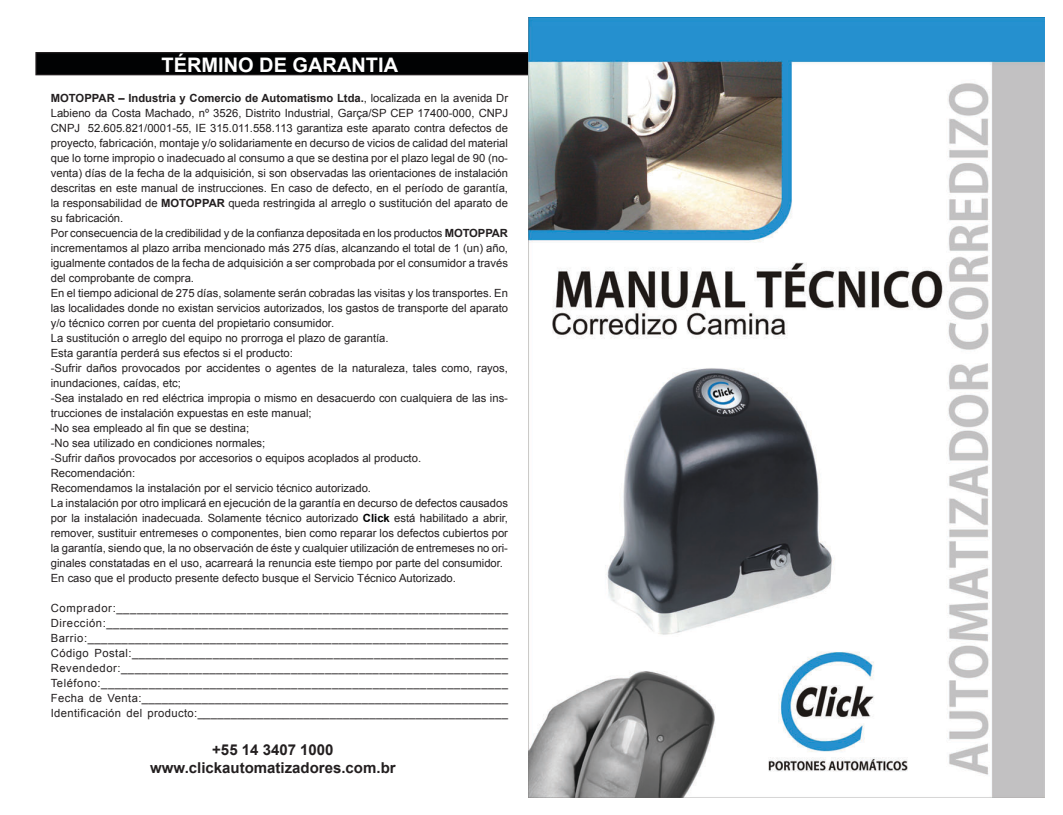
<style>
.page{position:relative;width:1063px;height:815px;background:#fff}
.page>*{position:absolute;margin:0;border:0;box-sizing:border-box;transform-origin:0 0}
.t1{font:700 20px "Arial";color:#fff}
.t2{font:700 15px/18px "Arial";color:#231f20;text-align:center}
.t3{font:11.25px/15px "Arial";color:#231f20}
.s1{font-weight:700}
.s2{font-weight:700;color:#010203}
</style>
<div class="page">
<div style="left:36px;top:53px;width:495px;height:22px;background:#010203"></div>
<div style="left:35px;top:52px;width:496px;height:23px;border:1px solid #231f20"></div>
<img style="left:528px;top:18px;width:516px;height:780px">
<h1 class="t1" style="left:161px;top:54px;width:238px">TÉRMINO DE GARANTIA</h1>
<p class="t3" style="left:51px;top:90px;width:459px"><span class="s1">MOTOPPAR – Industria y Comercio de Automatismo Ltda.</span>, localizada en la avenida Dr Labieno da Costa Machado, nº 3526, Distrito Industrial, Garça/SP CEP 17400-000, CNPJ CNPJ 52.605.821/0001-55, IE 315.011.558.113 garantiza este aparato contra defectos de proyecto, fabricación, montaje y/o solidariamente en decurso de vicios de calidad del material que lo torne impropio o inadecuado al consumo a que se destina por el plazo legal de 90 (no&shy;venta) días de la fecha de la adquisición, si son observadas las orientaciones de instalación descritas en este manual de instrucciones. En caso de defecto, en el período de garantía, la responsabilidad de <span class="s1">MOTOPPAR</span> queda restringida al arreglo o sustitución del aparato de su fabricación.<br>Por consecuencia de la credibilidad y de la confianza depositada en los productos <span class="s1">MOTOPPAR </span>incrementamos al plazo arriba mencionado más 275 días, alcanzando el total de 1 (un) año, igualmente contados de la fecha de adquisición a ser comprobada por el consumidor a través del comprobante de compra.<br>En el tiempo adicional de 275 días, solamente serán cobradas las visitas y los transportes. En las localidades donde no existan servicios autorizados, los gastos de transporte del aparato y/o técnico corren por cuenta del propietario consumidor.<br>La sustitución o arreglo del equipo no prorroga el plazo de garantía.<br>Esta garantía perderá sus efectos si el producto:<br>-Sufrir daños provocados por accidentes o agentes de la naturaleza, tales como, rayos, inundaciones, caídas, etc;<br>-Sea instalado en red eléctrica impropia o mismo en desacuerdo con cualquiera de las ins&shy;trucciones de instalación expuestas en este manual;<br>-No sea empleado al fin que se destina;<br>-No sea utilizado en condiciones normales;<br>-Sufrir daños provocados por accesorios o equipos acoplados al producto.<br>Recomendación:<br>Recomendamos la instalación por el servicio técnico autorizado.<br>La instalación por otro implicará en ejecución de la garantía en decurso de defectos causados por la instalación inadecuada. Solamente técnico autorizado <span class="s2">Click</span> está habilitado a abrir, remover, sustituir entremeses o componentes, bien como reparar los defectos cubiertos por la garantía, siendo que, la no observación de éste y cualquier utilización de entremeses no ori&shy;ginales constatadas en el uso, acarreará la renuncia este tiempo por parte del consumidor.<br>En caso que el producto presente defecto busque el Servicio Técnico Autorizado.</p>
<p class="t3" style="left:51px;top:600px;width:458px;text-align:justify">Comprador:_________________________________________________________ Dirección:___________________________________________________________ Barrio:______________________________________________________________ Código Postal:________________________________________________________ Revendedor:_________________________________________________________ Teléfono:____________________________________________________________ Fecha de Venta:_______________________________________________________ Identificación del producto:_______________________________________________</p>
<h2 class="t2" style="left:150px;top:741px;width:247px">+55 14 3407 1000 www.clickautomatizadores.com.br</h2>
</div>
